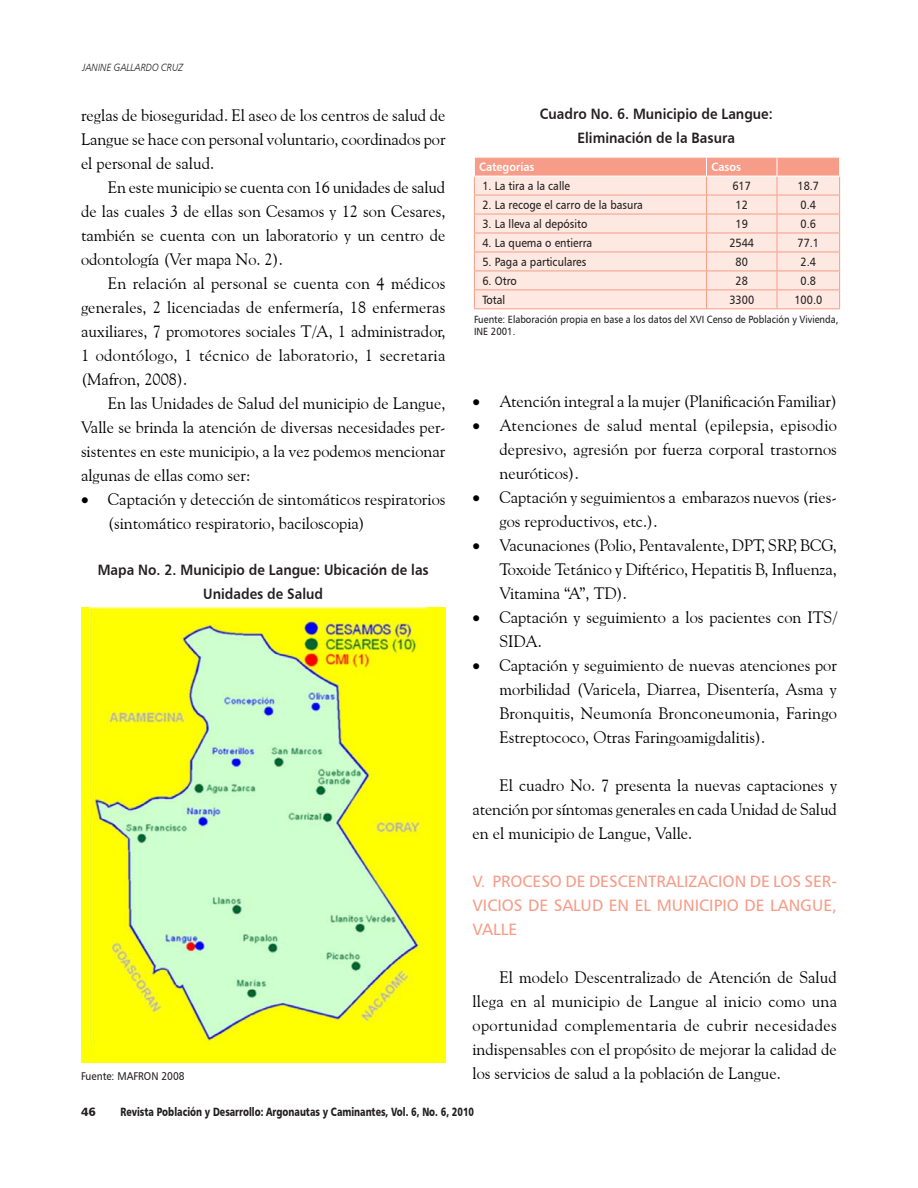
<style>
.page{position:relative;width:918px;height:1188px;background:#fff}
.page>*{position:absolute;margin:0;border:0;box-sizing:border-box;transform-origin:0 0}
.t1{font:16.5px/24px "Goudy Old Style BT";color:#000;text-align:justify}
.t2{font:16.5px/24px "Humanist 777 BT Roman B";color:#f69c88;text-align:justify}
.t3{font:15px/24px "Humanist 777 BT Bold B";color:#231f20;text-align:center;scale:.9 1}
.t4{font:12px "Humanist 777 BT Roman B";color:#231f20;scale:.9 1}
.t5{font:12px "Humanist 777 BT Black B";color:#231f20;scale:.75 1}
.t6{font:12px "Humanist 777 BT Bold B";color:#fff;scale:.9 1}
.t7{font:12px "Humanist 777 BT Black B";color:#231f20}
.t8{font:11.25px "Humanist 777 BT Roman B";color:#231f20;scale:.9 1}
.t9{font:10.5px/12.6px "Humanist 777 BT Roman B";color:#231f20;scale:.9 1}
.t10{font:10.5px "Humanist 777 BT Light Italic B";letter-spacing:-.01em;color:#231f20;scale:.9 1}
</style>
<div class="page">
<div style="left:81px;top:608px;width:365px;height:455px;background:#ff0"></div>
<img style="left:90px;top:608px;width:336px;height:438px">
<hr style="left:474px;top:308px;width:232px;height:1px;background:#f69c88">
<hr style="left:706px;top:308px;width:71px;height:1px;background:#f69c88">
<hr style="left:777px;top:308px;width:63px;height:1px;background:#f69c88">
<svg style="left:474px;top:157px;width:366px;height:151px;background:#fbdcd2"></svg>
<p class="t10" style="left:82px;top:61px;width:113px">JANINE GALLARDO CRUZ</p>
<p class="t1" style="left:81px;top:103px;width:366px">reglas de bioseguridad. El aseo de los centros de salud de Langue se hace con personal voluntario, coordinados por el personal de salud.</p>
<p class="t1" style="left:81px;top:175px;width:366px;text-indent:27px">En este municipio se cuenta con 16 unidades de salud de las cuales 3 de ellas son Cesamos y 12 son Cesares, también se cuenta con un laboratorio y un centro de odontología (Ver mapa No. 2).</p>
<p class="t1" style="left:81px;top:271px;width:366px;text-indent:27px">En relación al personal se cuenta con 4 médicos generales, 2 licenciadas de enfermería, 18 enfermeras auxiliares, 7 promotores sociales T/A, 1 administrador, 1 odontólogo, 1 técnico de laboratorio, 1 secretaria (Mafron, 2008).</p>
<p class="t1" style="left:81px;top:391px;width:366px;text-indent:27px">En las Unidades de Salud del municipio de Langue, Valle se brinda la atención de diversas necesidades per&shy;sistentes en este municipio, a la vez podemos mencionar algunas de ellas como ser:</p>
<p class="t1" style="left:108px;top:487px;width:339px;text-indent:-27px">• Captación y detección de sintomáticos respiratorios (sintomático respiratorio, baciloscopia)</p>
<p class="t3" style="left:98px;top:558px;width:369px">Mapa No. 2. Municipio de Langue: Ubicación de las<br>Unidades de Salud</p>
<p class="t8" style="left:81px;top:1069px;width:117px">Fuente: MAFRON 2008</p>
<p class="t3" style="left:540px;top:102px;width:260px">Cuadro No. 6. Municipio de Langue:<br>Eliminación de la Basura</p>
<p class="t6" style="left:479px;top:159px;width:63px">Categorías</p>
<p class="t6" style="left:711px;top:159px;width:34px">Casos</p>
<p class="t4" style="left:482px;top:178px;width:99px">1. La tira a la calle</p>
<p class="t4" style="left:732px;top:178px;width:22px">617</p>
<p class="t4" style="left:797px;top:178px;width:26px">18.7</p>
<p class="t4" style="left:482px;top:197px;width:180px">2. La recoge el carro de la basura</p>
<p class="t4" style="left:736px;top:197px;width:15px">12</p>
<p class="t4" style="left:801px;top:197px;width:19px">0.4</p>
<p class="t4" style="left:482px;top:216px;width:118px">3. La lleva al depósito</p>
<p class="t4" style="left:736px;top:216px;width:15px">19</p>
<p class="t4" style="left:801px;top:216px;width:19px">0.6</p>
<p class="t4" style="left:482px;top:235px;width:124px">4. La quema o entierra</p>
<p class="t4" style="left:729px;top:235px;width:29px">2544</p>
<p class="t4" style="left:798px;top:235px;width:26px">77.1</p>
<p class="t4" style="left:482px;top:254px;width:117px">5. Paga a particulares</p>
<p class="t4" style="left:736px;top:254px;width:15px">80</p>
<p class="t4" style="left:801px;top:254px;width:19px">2.4</p>
<p class="t4" style="left:482px;top:273px;width:40px">6. Otro</p>
<p class="t4" style="left:736px;top:273px;width:15px">28</p>
<p class="t4" style="left:801px;top:273px;width:19px">0.8</p>
<p class="t4" style="left:482px;top:292px;width:27px">Total</p>
<p class="t4" style="left:729px;top:292px;width:29px">3300</p>
<p class="t4" style="left:794px;top:292px;width:32px">100.0</p>
<p class="t9" style="left:474px;top:313px;width:406px">Fuente: Elaboración propia en base a los datos del XVI Censo de Población y Vivienda,<br>INE 2001.</p>
<p class="t1" style="left:472px;top:389px;width:366px">• Atención integral a la mujer (Planificación Familiar)</p>
<p class="t1" style="left:499px;top:413px;width:339px;text-indent:-27px">• Atenciones de salud mental (epilepsia, episodio depresivo, agresión por fuerza corporal trastornos neuróticos).</p>
<p class="t1" style="left:499px;top:485px;width:339px;text-indent:-27px">• Captación y seguimientos a embarazos nuevos (ries&shy;gos reproductivos, etc.).</p>
<p class="t1" style="left:499px;top:533px;width:339px;text-indent:-27px">• Vacunaciones (Polio, Pentavalente, DPT, SRP, BCG, Toxoide Tetánico y Diftérico, Hepatitis B, Influenza, Vitamina “A”, TD).</p>
<p class="t1" style="left:499px;top:605px;width:339px;text-indent:-27px">• Captación y seguimiento a los pacientes con ITS/<br>SIDA.</p>
<p class="t1" style="left:499px;top:653px;width:339px;text-indent:-27px">• Captación y seguimiento de nuevas atenciones por morbilidad (Varicela, Diarrea, Disentería, Asma y Bronquitis, Neumonía Bronconeumonia, Faringo Estreptococo, Otras Faringoamigdalitis).</p>
<p class="t1" style="left:472px;top:773px;width:366px;text-indent:27px">El cuadro No. 7 presenta la nuevas captaciones y atención por síntomas generales en cada Unidad de Salud en el municipio de Langue, Valle.</p>
<p class="t2" style="left:472px;top:869px;width:366px">V. PROCESO DE DESCENTRALIZACION DE LOS SER-VICIOS DE SALUD EN EL MUNICIPIO DE LANGUE, VALLE</p>
<p class="t1" style="left:472px;top:965px;width:366px;text-indent:27px">El modelo Descentralizado de Atención de Salud llega en al municipio de Langue al inicio como una oportunidad complementaria de cubrir necesidades indispensables con el propósito de mejorar la calidad de los servicios de salud a la población de Langue.</p>
<p class="t7" style="left:81px;top:1104px;width:16px">46</p>
<p class="t5" style="left:121px;top:1104px;width:473px">Revista Población y Desarrollo: Argonautas y Caminantes, Vol. 6, No. 6, 2010</p>
</div>
